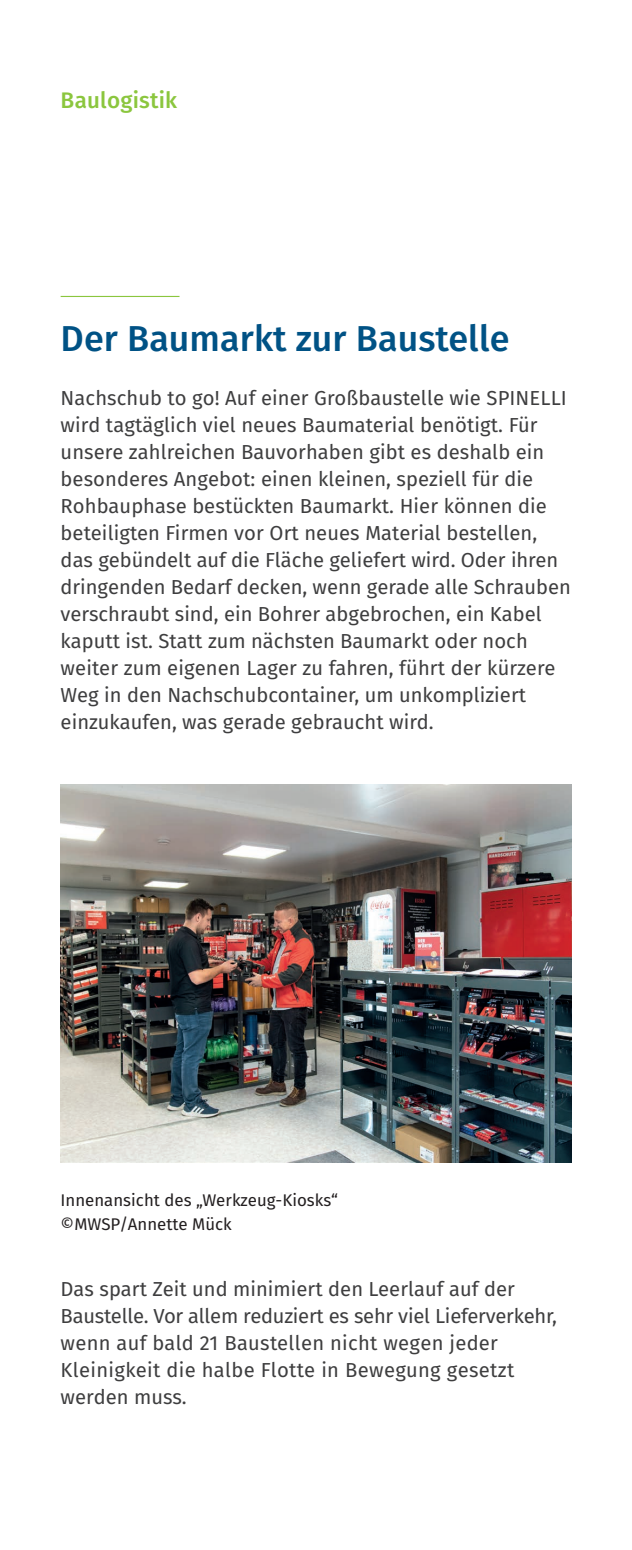
<style>
.page{position:relative;width:632px;height:1550px;background:#fff}
.page>*{position:absolute;margin:0;border:0;box-sizing:border-box;transform-origin:0 0}
.t1{font:500 36px "Fira Sans";color:#005285}
.t2{font:500 22.5px "Fira Sans";letter-spacing:.01em;color:#8bc63e}
.t3{font:20.25px/27px "Fira Sans";letter-spacing:.005em;color:#3e3e3f}
.t4{font:16.88px/24.8px "Fira Sans";color:#231f20}
</style>
<div class="page">
<hr style="left:61px;top:296px;width:118px;height:1px;background:#8bc63e">
<img style="left:61px;top:785px;width:510px;height:378px">
<p class="t2" style="left:61px;top:82px;width:118px">Baulogistik</p>
<h1 class="t1" style="left:61px;top:310px;width:450px">Der Baumarkt zur Baustelle</h1>
<p class="t3" style="left:61px;top:384px;width:511px">Nachschub to go! Auf einer Großbaustelle wie SPINELLI wird tagtäglich viel neues Baumaterial benötigt. Für unsere zahlreichen Bauvorhaben gibt es deshalb ein besonderes Angebot: einen kleinen, speziell für die Rohbauphase bestückten Baumarkt. Hier können die beteiligten Firmen vor Ort neues Material bestellen, das gebündelt auf die Fläche geliefert wird. Oder ihren dringenden Bedarf decken, wenn gerade alle Schrauben verschraubt sind, ein Bohrer abgebrochen, ein Kabel kaputt ist. Statt zum nächsten Baumarkt oder noch weiter zum eigenen Lager zu fahren, führt der kürzere Weg in den Nachschubcontainer, um unkompliziert einzukaufen, was gerade gebraucht wird.</p>
<p class="t4" style="left:61px;top:1187px;width:279px">Innenansicht des „Werkzeug-Kiosks“ ©MWSP/Annette Mück</p>
<p class="t3" style="left:61px;top:1275px;width:497px">Das spart Zeit und minimiert den Leerlauf auf der Baustelle. Vor allem reduziert es sehr viel Lieferverkehr, wenn auf bald 21 Baustellen nicht wegen jeder Kleinigkeit die halbe Flotte in Bewegung gesetzt werden muss.</p>
</div>
